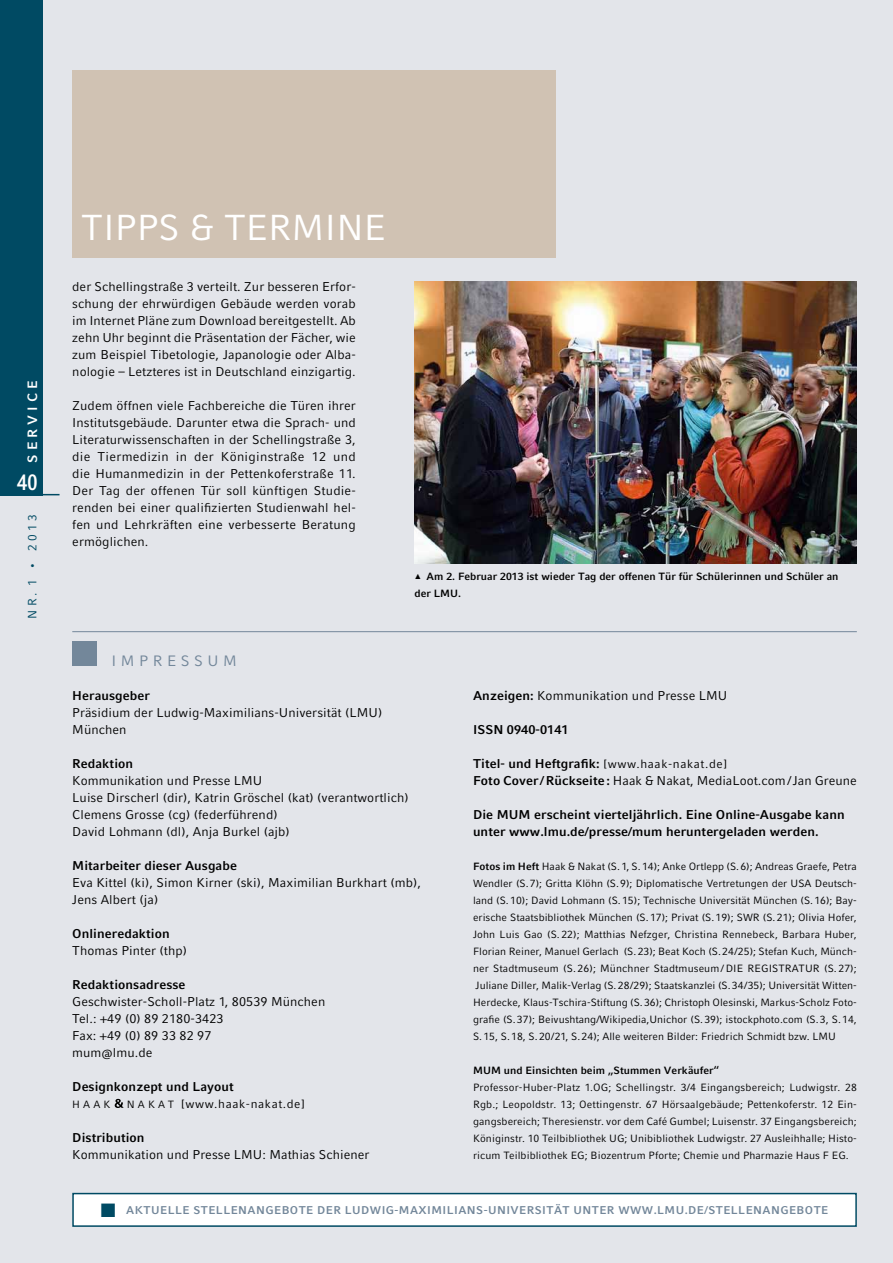
<style>
.page{position:relative;width:893px;height:1263px;background:#e3e5ea}
.page>*{position:absolute;margin:0;border:0;box-sizing:border-box;transform-origin:0 0}
.t1{font:36px "LMU Compatil Fact";color:#fff}
.t2{font:700 22.5px "LMU Compatil Fact";color:#fff;scale:.8 1}
.t3{font:15px "LMU Compatil Fact";color:#73879a}
.t4{font:700 13.5px "LMU Compatil Fact";letter-spacing:.3em;color:#fff}
.t5{font:12.75px/17px "LMU Compatil Fact";letter-spacing:.005em;color:#000}
.t6{font:700 12.75px/17px "LMU Compatil Fact";letter-spacing:.005em;color:#000}
.t7{font:12px "LMU Compatil Fact";letter-spacing:.05em;color:#000}
.t8{font:12px "LMU Compatil Fact";letter-spacing:.3em;color:#004a63}
.t9{font:700 11.25px "LMU Compatil Fact";letter-spacing:.04em;color:#73879a}
.t10{font:10.5px/17px "LMU Compatil Fact";letter-spacing:.005em;color:#000;text-align:justify}
.t11{font:700 10.5px/17px "LMU Compatil Fact";color:#000}
.s1{font-size:10.5px}
.s2{font-weight:700}
.s3{font-weight:400;font-size:12px}
.s4{font-weight:400}
</style>
<div class="page">
<hr style="left:72px;top:631px;width:785px;height:1px;background:#73879a">
<div style="left:73px;top:1193px;width:783px;height:33px;background:#fff"></div>
<div style="left:72px;top:1193px;width:785px;height:34px;border:2px solid #004a63"></div>
<svg style="left:115px;top:1099px;width:9px;height:9px"></svg>
<div style="left:72px;top:641px;width:25px;height:24px;background:#73879a"></div>
<img style="left:414px;top:282px;width:443px;height:281px">
<div style="left:0;top:0;width:43px;height:495px;background:#004a63"></div>
<hr style="left:0;top:494px;width:60px;height:1px;background:#004a63">
<div style="left:72px;top:70px;width:484px;height:187px;background:#d0c2b3"></div>
<p class="t4" style="left:24px;top:463px;width:82px;rotate:-90deg">Se rv ice</p>
<h2 class="t2" style="left:17px;top:469px;width:27px">40</h2>
<p class="t8" style="left:25px;top:619px;width:107px;rotate:-90deg">NR. 1 • 2013</p>
<h1 class="t1" style="left:81px;top:207px;width:41px">Tipps</h1>
<h1 class="t1" style="left:190px;top:207px;width:80px">&amp; Termine</h1>
<p class="t5" style="left:72px;top:278px;width:285px;text-align:justify">der Schellingstraße 3 verteilt. Zur besseren Erfor&shy;schung der ehrwürdigen Gebäude werden vorab im Internet Pläne zum Download bereitgestellt. Ab zehn Uhr beginnt die Präsentation der Fächer, wie zum Beispiel Tibetologie, Japanologie oder Alba&shy;nologie – Letzteres ist in Deutschland einzigartig.</p>
<p class="t5" style="left:72px;top:397px;width:285px;text-align:justify">Zudem öffnen viele Fachbereiche die Türen ihrer Institutsgebäude. Darunter etwa die Sprach- und Literaturwissenschaften in der Schellingstraße 3, die Tiermedizin in der Königinstraße 12 und die Humanmedizin in der Pettenkoferstraße 11.<br>Der Tag der offenen Tür soll künftigen Studie&shy;renden bei einer qualifizierten Studienwahl hel&shy;fen und Lehrkräften eine verbesserte Beratung ermöglichen.</p>
<h3 class="t3" style="left:112px;top:652px;width:15px">impressum</h3>
<p class="t11" style="left:414px;top:568px;width:426px;text-indent:7px">Am 2. Februar 2013 ist wieder Tag der offenen Tür für Schülerinnen und Schüler an der LMU</p>
<p class="t11" style="left:458px;top:585px;width:4px">.</p>
<p class="t6" style="left:72px;top:686px;width:79px">Herausgeber</p>
<p class="t5" style="left:72px;top:703px;width:312px">Präsidium der Ludwig-Maximilians-Universität (LMU)<br>München</p>
<p class="t6" style="left:72px;top:754px;width:62px">Redaktion</p>
<p class="t5" style="left:72px;top:772px;width:338px">Kommunikation und Presse LMU<br>Luise Dirscherl (dir), Katrin Gröschel (kat) (verantwortlich)<br>Clemens Grosse (cg) (federführend)<br>David Lohmann (dl), Anja Burkel (ajb)</p>
<p class="t6" style="left:72px;top:857px;width:166px">M itarbeiter dieser Ausgabe</p>
<p class="t5" style="left:72px;top:874px;width:350px">Eva Kittel (ki), Simon Kirner (ski), Maximilian Burkhart (mb),<br>Jens Albert (ja)</p>
<p class="t6" style="left:72px;top:925px;width:99px">Onlineredaktion</p>
<p class="t5" style="left:72px;top:942px;width:116px">Thomas Pinter (thp)</p>
<p class="t6" style="left:72px;top:976px;width:115px">Redaktionsadresse</p>
<p class="t5" style="left:72px;top:993px;width:255px">Geschwister-Scholl-Platz 1, 80539 München<br>Tel.: +49 (0) 89 2180-3423<br>Fax: +49 (0) 89 33 82 97<br>mum@lmu.de</p>
<p class="t6" style="left:72px;top:1078px;width:163px">Designkonzept und Layout</p>
<p class="t10" style="left:72px;top:1095px;width:40px">HAAK</p>
<p class="t7" style="left:127px;top:1097px;width:180px"><span class="s1">N A K A t</span> [www.haak-nakat.de]</p>
<p class="t6" style="left:72px;top:1129px;width:74px">Distribution</p>
<p class="t5" style="left:72px;top:1146px;width:299px">Kommunikation und Presse LMU: Mathias Schiener</p>
<p class="t5" style="left:473px;top:686px;width:256px"><span class="s2">Anzeigen:</span> Kommunikation und Presse LMU</p>
<p class="t6" style="left:473px;top:720px;width:97px">I SSN 0940-0141</p>
<p class="t6" style="left:473px;top:754px;width:385px">Titel- und Heftgrafik: <span class="s3">[www.haak-nakat.de]<br></span>Foto Cover / Rückseite: <span class="s4">Haak &amp; Nakat, MediaLoot.com/Jan Greune</span></p>
<p class="t6" style="left:473px;top:805px;width:36px">Die MUM</p>
<p class="t6" style="left:473px;top:805px;width:373px;text-indent:61px">erscheint vierteljährlich. Eine Online-Ausgabe kann unter www.lmu.de/presse/mum heruntergeladen werden.</p>
<p class="t10" style="left:473px;top:857px;width:385px"><span class="s2">Fotos im Heft</span> Haak &amp; Nakat (S.1, S.14); Anke Ortlepp (S.6); Andreas Graefe, Petra Wendler (S.7); Gritta Klöhn (S.9); Diplomatische Vertretungen der USA Deutsch&shy;land (S.10); David Lohmann (S.15); Technische Universität München (S.16); Bay&shy;erische Staatsbibliothek München (S.17); Privat (S.19); SWR (S.21); Olivia Hofer, John Luis Gao (S. 22); Matthias Nefzger, Christina Rennebeck, Barbara Huber, Florian Reiner, Manuel Gerlach (S.23); Beat Koch (S.24/25); Stefan Kuch, Münch&shy;ner Stadtmuseum (S. 26); Münchner Stadtmuseum / DIE REGISTRATUR (S. 27); Juliane Diller, Malik-Verlag (S.28/29); Staatskanzlei (S.34/35); Universität Witten-Herdecke, Klaus-Tschira-Stiftung (S.36); Christoph Olesinski, Markus-Scholz Foto&shy;grafie (S.37); Beivushtang/Wikipedia,Unichor (S.39); istockphoto.com (S.3, S.14, S.15, S.18, S.20/21, S.24); Alle weiteren Bilder: Friedrich Schmidt bzw. LMU</p>
<p class="t11" style="left:473px;top:1061px;width:10px">MUM</p>
<p class="t11" style="left:504px;top:1061px;width:217px">und Einsichten beim „Stummen Verkäufer“</p>
<p class="t10" style="left:473px;top:1078px;width:385px">Professor-Huber-Platz 1.OG; Schellingstr. 3/4 Eingangsbereich; Ludwigstr. 28<br>Rgb.; Leopoldstr. 13; Oettingenstr. 67 Hörsaalgebäude; Pettenkoferstr. 12 Ein&shy;gangsbereich; Theresienstr. vor dem Café Gumbel; Luisenstr. 37 Eingangsbereich; Königinstr. 10 Teilbibliothek UG; Unibibliothek Ludwigstr. 27 Ausleihhalle; Histo&shy;ricum Teilbibliothek EG; Biozentrum Pforte; Chemie und Pharmazie Haus F EG.</p>
<p class="t9" style="left:126px;top:1203px;width:148px">Aktuelle Stellenangeb</p>
<p class="t9" style="left:290px;top:1203px;width:341px">ote der Ludwig-maximilians-universität unter www</p>
<p class="t9" style="left:654px;top:1203px;width:136px">.lmu.de/stellenangeb</p>
<p class="t9" style="left:805px;top:1203px;width:23px">ote</p>
</div>
